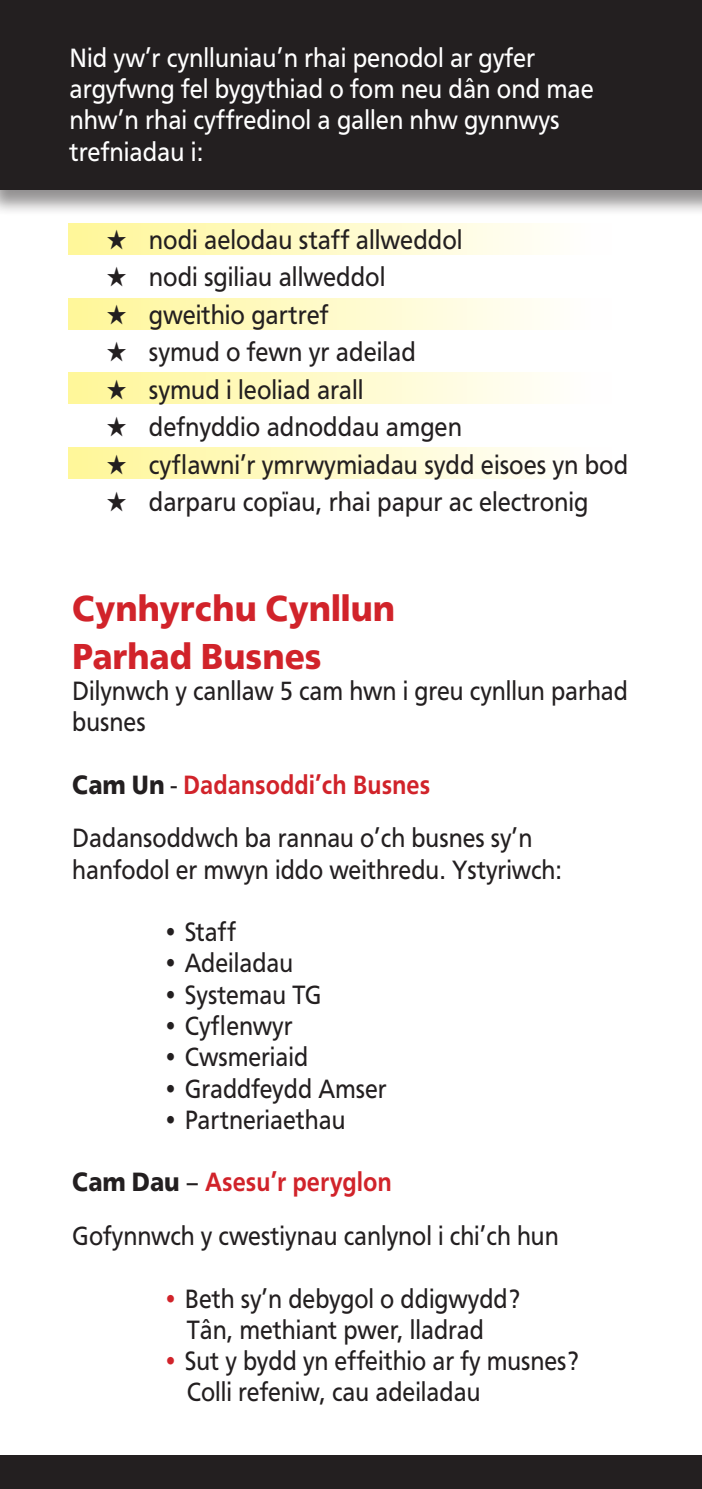
<style>
.page{position:relative;width:702px;height:1489px;background:#fff}
.page>*{position:absolute;margin:0;border:0;box-sizing:border-box;transform-origin:0 0}
.t1{font:700 37.5px "Frutus T";color:#d1232a;scale:.93 1}
.t2{font:27.5px/31.2px "Frutus T";color:#231f20;scale:.89 1}
.t3{font:27.5px "Frutus T";color:#231f20;scale:.91 1}
.t4{font:27.5px "Frutus T";color:#fff;scale:.91 1}
.t5{font:500 27.5px "Frutus T";color:#d1232a;scale:.89 1}
.s1{font-weight:700;color:#231f20}
.s2{font-weight:400;color:#231f20}
.s3{color:#d1232a}
</style>
<div class="page">
<div style="left:0;top:1455px;width:702px;height:33px;background:#231f20"></div>
<div style="left:0;top:0;width:702px;height:216px;background:#231f20;opacity:.49"></div>
<div style="left:0;top:0;width:702px;height:189px;background:#231f20"></div>
<div style="left:68px;top:223px;width:544px;height:32px;background:linear-gradient(to right,#fff698,#fff)"></div>
<div style="left:68px;top:298px;width:544px;height:32px;background:linear-gradient(to right,#fff698,#fff)"></div>
<div style="left:68px;top:372px;width:544px;height:32px;background:linear-gradient(to right,#fff698,#fff)"></div>
<div style="left:68px;top:446px;width:544px;height:32px;background:linear-gradient(to right,#fff698,#fff)"></div>
<p class="t4" style="left:69px;top:42px;width:513px">Nid yw’r cynlluniau’n rhai penodol ar gyfer</p>
<p class="t4" style="left:69px;top:73px;width:577px">argyfwng fel bygythiad o fom neu dân ond mae</p>
<p class="t4" style="left:69px;top:104px;width:540px">nhw’n rhai cyffredinol a gallen nhw gynnwys</p>
<p class="t4" style="left:69px;top:135px;width:149px">trefniadau i:</p>
<p class="t3" style="left:106px;top:223px;width:393px">★ nodi aelodau staff allweddol</p>
<p class="t3" style="left:106px;top:261px;width:308px">★ nodi sgiliau allweddol</p>
<p class="t3" style="left:106px;top:298px;width:246px">★ gweithio gartref</p>
<p class="t3" style="left:106px;top:336px;width:342px">★ symud o fewn yr adeilad</p>
<p class="t3" style="left:106px;top:373px;width:284px">★ symud i leoliad arall</p>
<p class="t3" style="left:106px;top:411px;width:392px">★ defnyddio adnoddau amgen</p>
<p class="t3" style="left:106px;top:448px;width:575px">★ cyflawni’r ymrwymiadau sydd eisoes yn bod</p>
<p class="t3" style="left:106px;top:486px;width:531px">★ darparu copïau, rhai papur ac electronig</p>
<p class="t1" style="left:72px;top:586px;width:348px">Cynhyrchu Cynllun</p>
<p class="t1" style="left:72px;top:634px;width:270px">Parhad Busnes</p>
<p class="t2" style="left:72px;top:674px;width:626px">Dilynwch y canllaw 5 cam hwn i greu cynllun parhad busnes</p>
<p class="t5" style="left:72px;top:768px;width:403px"><span class="s1">Cam Un</span> <span class="s2">-</span> Dadansoddi’ch Busnes</p>
<p class="t2" style="left:72px;top:822px;width:518px">Dadansoddwch ba rannau o’ch busnes sy’n</p>
<p class="t2" style="left:72px;top:853px;width:551px">hanfodol er mwyn iddo weithredu. Ystyriwch:</p>
<p class="t2" style="left:162px;top:915px;width:84px">• Staff</p>
<p class="t2" style="left:162px;top:947px;width:149px">• Adeiladau</p>
<p class="t2" style="left:162px;top:978px;width:180px">• Systemau TG</p>
<p class="t2" style="left:162px;top:1009px;width:148px">• Cyflenwyr</p>
<p class="t2" style="left:162px;top:1040px;width:165px">• Cwsmeriaid</p>
<p class="t2" style="left:162px;top:1072px;width:253px">• Graddfeydd Amser</p>
<p class="t2" style="left:162px;top:1103px;width:207px">• Partneriaethau</p>
<p class="t5" style="left:72px;top:1165px;width:360px"><span class="s1">Cam Dau</span> <span class="s2">–</span> Asesu’r peryglon</p>
<p class="t2" style="left:72px;top:1219px;width:548px">Gofynnwch y cwestiynau canlynol i chi’ch hun</p>
<p class="t2" style="left:162px;top:1282px;width:403px"><span class="s3">•</span> Beth sy’n debygol o ddigwydd?</p>
<p class="t2" style="left:187px;top:1313px;width:335px">Tân, methiant pwer, lladrad</p>
<p class="t2" style="left:162px;top:1344px;width:469px"><span class="s3">•</span> Sut y bydd yn effeithio ar fy musnes?</p>
<p class="t2" style="left:187px;top:1375px;width:331px">Colli refeniw, cau adeiladau</p>
</div>
